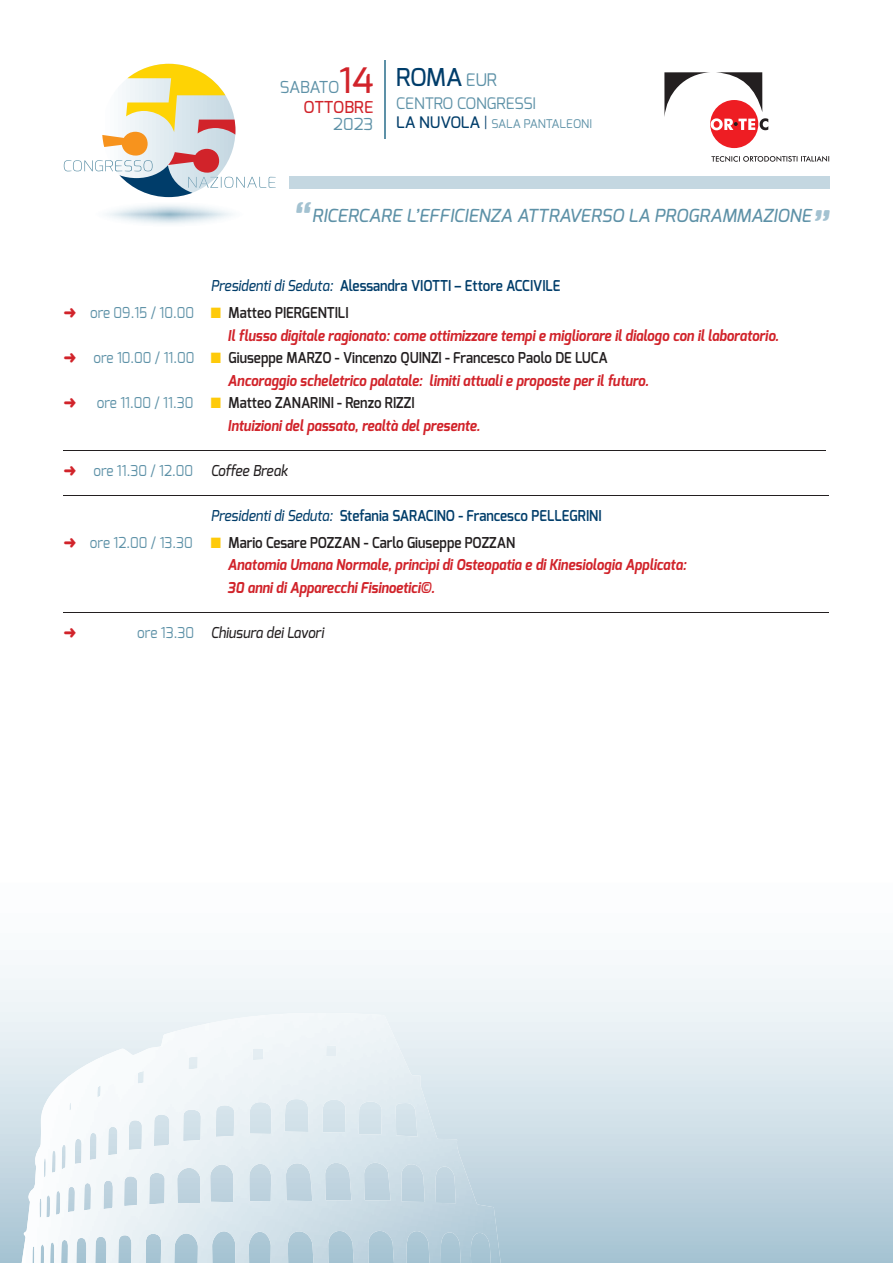
<style>
.page{position:relative;width:893px;height:1263px;background:#fff}
.page>*{position:absolute;margin:0;border:0;box-sizing:border-box;transform-origin:0 0}
.t1{font:italic 500 47.55px "Exo";color:#a3c2d1}
.t2{font:500 24.6px "Exo";color:#003d6a}
.t3{font:italic 500 18px "Exo";color:#5d91a7}
.t4{font:500 16.5px/19.8px "Exo";color:#d1232a;text-align:right}
.t5{font:16.5px "Exo";color:#5d91a7}
.t6{font:15.9px "Exo";letter-spacing:-.01em;color:#5d91a7}
.t7{font:italic 700 15px/22.5px "Exo";color:#d1232a;scale:.9 1}
.t8{font:600 15px/27px "Exo";color:#231f20;scale:.9 1}
.t9{font:600 15px/27px "Exo";color:#003d6a;scale:.9 1}
.t10{font:15px "Exo";color:#5d91a7;scale:.9 1}
.t11{font:italic 500 15px "Exo";color:#231f20;scale:.9 1}
.t12{font:12px "Exo";color:#5d91a7}
.s1{font-weight:400;color:#5d91a7}
.s2{font-size:35.1px}
.s3{font-weight:400;font-size:17.4px;color:#5d91a7}
.s4{font-weight:500;font-size:15.9px;color:#003d6a}
.s5{font-weight:300;font-size:15.9px;color:#003d6a}
.s6{font-weight:500;font-style:italic}
.s7{color:#d1232a}
.s8{color:#feca0a}
.s9{color:#231f20}
.s10{font-weight:400;font-style:normal;color:#5d91a7}
.s11{font-weight:600;font-style:normal;color:#231f20}
.s12{font-weight:500;font-style:italic;color:#231f20}
.s13{font-weight:500;font-style:italic;color:#003d6a}
.s14{color:#003d6a}
</style>
<div class="page">
<img style="left:0;top:965px;width:893px;height:298px">
<img style="left:22px;top:1018px;width:272px;height:245px">
<svg style="left:64px;top:64px;width:212px;height:133px"></svg>
<div style="left:710px;top:100px;width:48px;height:48px;background:#ee1d23;border-radius:50%"></div>
<svg style="left:664px;top:72px;width:104px;height:58px"></svg>
<svg style="left:711px;top:156px;width:118px;height:6px"></svg>
<hr style="left:384px;top:61px;width:2px;height:78px;background:#5d91a7">
<div style="left:289px;top:176px;width:540px;height:12px;background:#c4d7e1"></div>
<hr style="left:64px;top:450px;width:762px;height:1px;background:#231f20">
<hr style="left:64px;top:495px;width:765px;height:1px;background:#231f20">
<hr style="left:64px;top:612px;width:765px;height:1px;background:#231f20">
<p class="t4" style="left:280px;top:77px;width:95px"><span class="s1">SABATO</span><span class="s2">14<br></span>OTTOBRE</p>
<p class="t5" style="left:333px;top:113px;width:42px">2023</p>
<h2 class="t2" style="left:396px;top:61px;width:103px">ROMA <span class="s3">EUR</span></h2>
<p class="t6" style="left:396px;top:93px;width:141px">CENTRO CONGRESSI</p>
<p class="t12" style="left:396px;top:116px;width:197px"><span class="s4">LA NUVOLA</span> <span class="s5">|</span> SALA PANTALEONI</p>
<h1 class="t1" style="left:289px;top:189px;width:21px">“</h1>
<p class="t3" style="left:312px;top:204px;width:501px">RICERCARE L’EFFICIENZA ATTRAVERSO LA PROGRAMMAZIONE</p>
<h1 class="t1" style="left:808px;top:197px;width:21px">”</h1>
<p class="t9" style="left:64px;top:272px;width:553px;text-indent:147px"><span class="s6">Presidenti di Seduta:</span> Alessandra VIOTTI – Ettore ACCIVILE <span class="s7">➜</span> <span class="s1">ore 09.15 / 10.00</span> <span class="s8">■</span> <span class="s9">Matteo PIERGENTILI</span></p>
<p class="t7" style="left:228px;top:324px;width:614px">Il flusso digitale ragionato: come ottimizzare tempi e migliorare il dialogo con il laboratorio.</p>
<p class="t8" style="left:64px;top:344px;width:606px"><span class="s7">➜</span> <span class="s1">ore 10.00 / 11.00</span> <span class="s8">■</span> Giuseppe MARZO - Vincenzo QUINZI - Francesco Paolo DE LUCA</p>
<p class="t7" style="left:228px;top:369px;width:469px">Ancoraggio scheletrico palatale: limiti attuali e proposte per il futuro.</p>
<p class="t7" style="left:228px;top:392px;width:282px;text-indent:-131px"><span class="s10">ore 11.00 / 11.30</span> <span class="s8">■</span> <span class="s11">Matteo ZANARINI - Renzo RIZZI<br></span>Intuizioni del passato, realtà del presente.</p>
<p class="t10" style="left:64px;top:461px;width:251px"><span class="s7">➜</span> ore 11.30 / 12.00 <span class="s12">Coffee Break</span></p>
<p class="t8" style="left:64px;top:502px;width:599px;text-indent:147px"><span class="s13">Presidenti di Seduta:</span> <span class="s14">Stefania SARACINO - Francesco PELLEGRINI </span><span class="s7">➜</span> <span class="s1">ore 12.00 / 13.30</span> <span class="s8">■</span> Mario Cesare POZZAN - Carlo Giuseppe POZZAN</p>
<p class="t7" style="left:228px;top:554px;width:511px">Anatomia Umana Normale, princìpi di Osteopatia e di Kinesiologia Applicata:<br>30 anni di Apparecchi Fisinoetici©.</p>
<p class="t11" style="left:137px;top:623px;width:209px"><span class="s10">ore 13.30</span> Chiusura dei Lavori</p>
</div>
